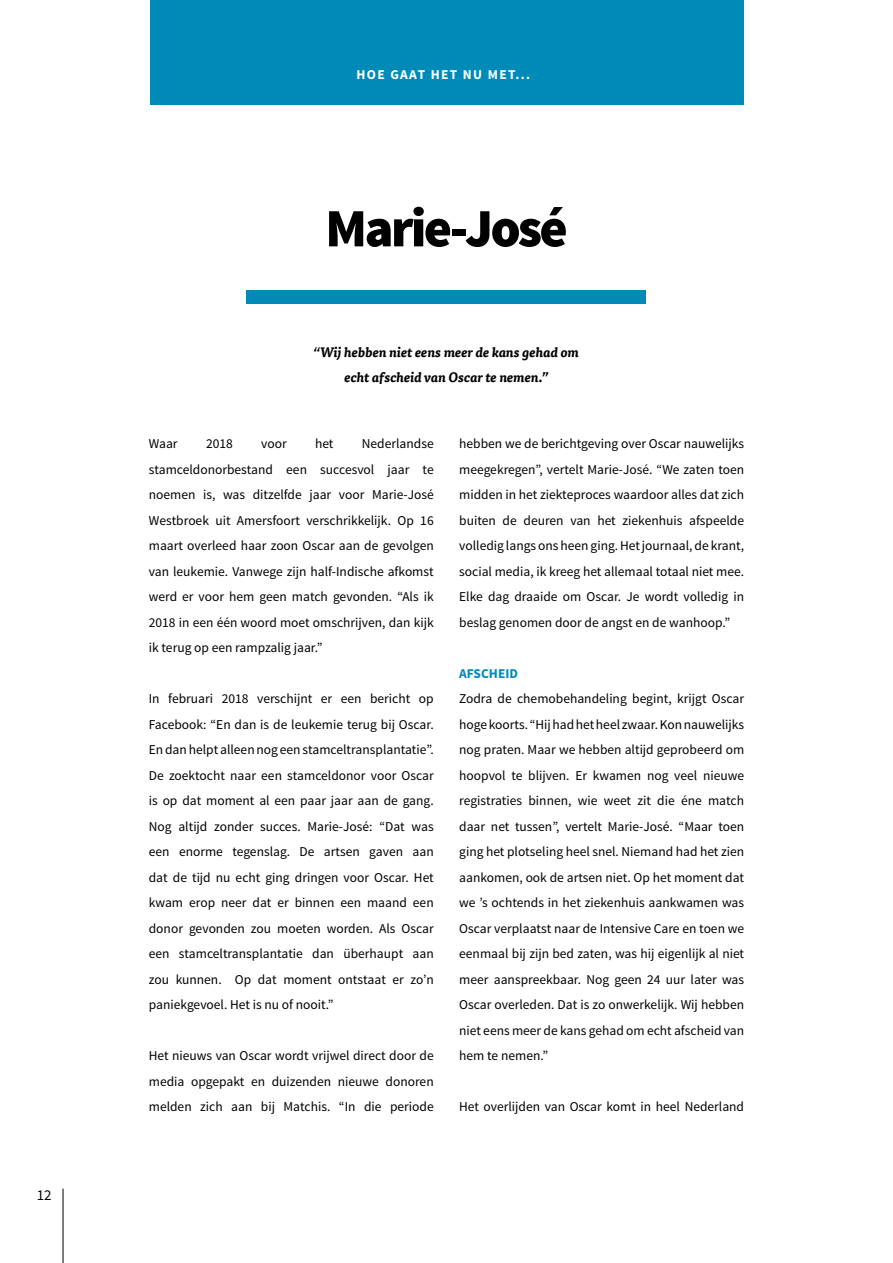
<style>
.page{position:relative;width:893px;height:1263px;background:#fff}
.page>*{position:absolute;margin:0;border:0;box-sizing:border-box;transform-origin:0 0}
.t1{font:900 54px "Source Sans Pro";letter-spacing:-.05em;color:#000}
.t2{font:15px "Source Sans Pro";color:#000}
.t3{font:13.5px/25.5px "Source Sans Pro";color:#000;text-align:justify}
.t4{font:italic 700 13.5px/25.5px "Tisa OT";color:#000;text-align:center}
.t5{font:700 13.5px "Source Sans Pro";letter-spacing:.1em;color:#fff}
.t6{font:700 13.5px "Source Sans Pro";color:#008ab8}
</style>
<div class="page">
<div style="left:247px;top:290px;width:399px;height:13px;background:#008ab8"></div>
<div style="left:150px;top:0;width:593px;height:104px;background:#008ab8"></div>
<hr style="left:63px;top:1188px;width:1px;height:75px;background:#000">
<p class="t2" style="left:37px;top:1185px;width:16px">12</p>
<p class="t5" style="left:356px;top:66px;width:175px">HOE GAAT HET NU MET...</p>
<h1 class="t1" style="left:325px;top:193px;width:244px">Marie-José</h1>
<p class="t4" style="left:314px;top:340px;width:267px">“Wij hebben niet eens meer de kans gehad om echt afscheid van Oscar te nemen.”</p>
<p class="t3" style="left:149px;top:431px;width:286px;text-indent:213px">Nederlandse stamceldonorbestand een succesvol jaar te noemen is, was ditzelfde jaar voor Marie-José Westbroek uit Amersfoort verschrikkelijk. Op 16 maart overleed haar zoon Oscar aan de gevolgen van leukemie. Vanwege zijn half-Indische afkomst werd er voor hem geen match gevonden. “Als ik 2018 in een één woord moet omschrijven, dan kijk ik terug op een rampzalig jaar.”</p>
<p class="t3" style="left:149px;top:686px;width:286px">In februari 2018 verschijnt er een bericht op Facebook: “En dan is de leukemie terug bij Oscar.<br>En dan helpt alleen nog een stamceltransplantatie”.<br>De zoektocht naar een stamceldonor voor Oscar is op dat moment al een paar jaar aan de gang.<br>Nog altijd zonder succes. Marie-José: “Dat was een enorme tegenslag. De artsen gaven aan dat de tijd nu echt ging dringen voor Oscar. Het kwam erop neer dat er binnen een maand een donor gevonden zou moeten worden. Als Oscar een stamceltransplantatie dan überhaupt aan zou kunnen. Op dat moment ontstaat er zo’n paniekgevoel. Het is nu of nooit.”</p>
<p class="t3" style="left:149px;top:1043px;width:286px">Het nieuws van Oscar wordt vrijwel direct door de media opgepakt en duizenden nieuwe donoren melden zich aan bij Matchis. “In die periode</p>
<p class="t3" style="left:149px;top:431px;width:30px">Waar</p>
<p class="t3" style="left:206px;top:431px;width:28px">2018</p>
<p class="t3" style="left:261px;top:431px;width:27px">voor</p>
<p class="t3" style="left:315px;top:431px;width:20px">het</p>
<p class="t3" style="left:459px;top:431px;width:286px">hebben we de berichtgeving over Oscar nauwelijks meegekregen”, vertelt Marie-José. “We zaten toen midden in het ziekteproces waardoor alles dat zich buiten de deuren van het ziekenhuis afspeelde volledig langs ons heen ging. Het journaal, de krant, social media, ik kreeg het allemaal totaal niet mee.<br>Elke dag draaide om Oscar. Je wordt volledig in beslag genomen door de angst en de wanhoop.”</p>
<p class="t6" style="left:459px;top:664px;width:60px">AFSCHEID</p>
<p class="t3" style="left:459px;top:686px;width:286px">Zodra de chemobehandeling begint, krijgt Oscar hoge koorts. “Hij had het heel zwaar. Kon nauwelijks nog praten. Maar we hebben altijd geprobeerd om hoopvol te blijven. Er kwamen nog veel nieuwe registraties binnen, wie weet zit die éne match daar net tussen”, vertelt Marie-José. “Maar toen ging het plotseling heel snel. Niemand had het zien aankomen, ook de artsen niet. Op het moment dat we ’s ochtends in het ziekenhuis aankwamen was Oscar verplaatst naar de Intensive Care en toen we eenmaal bij zijn bed zaten, was hij eigenlijk al niet meer aanspreekbaar. Nog geen 24 uur later was Oscar overleden. Dat is zo onwerkelijk. Wij hebben niet eens meer de kans gehad om echt afscheid van hem te nemen.”</p>
<p class="t3" style="left:459px;top:1094px;width:286px">Het overlijden van Oscar komt in heel Nederland</p>
</div>
